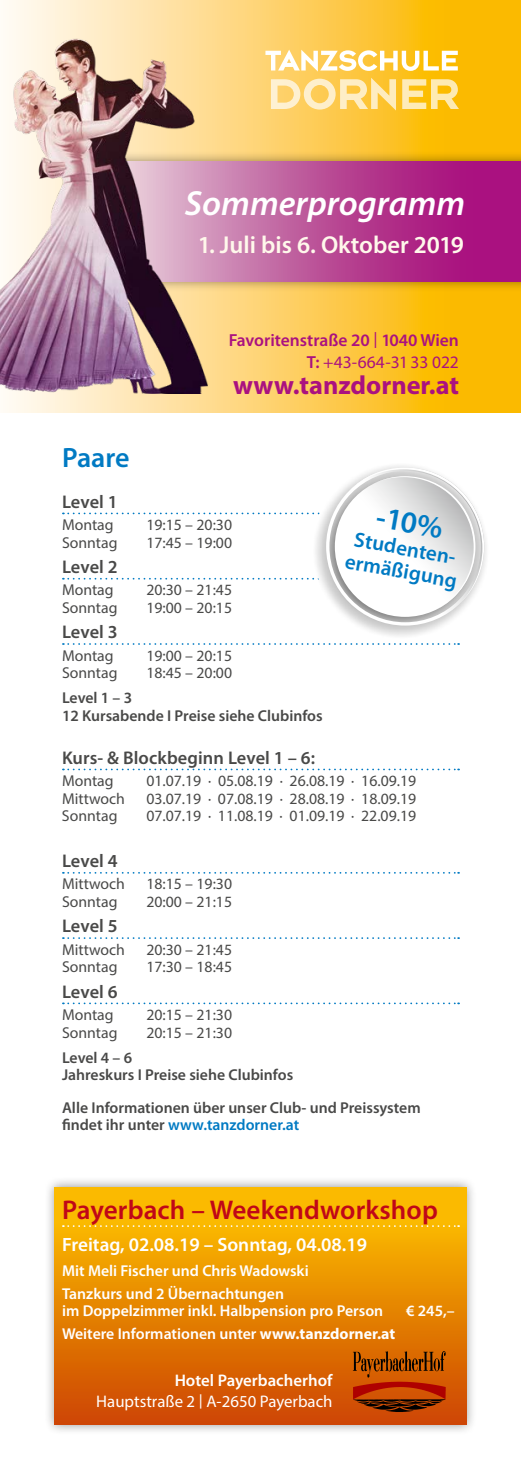
<style>
.page{position:relative;width:521px;height:1474px;background:#fff}
.page>*{position:absolute;margin:0;border:0;box-sizing:border-box;transform-origin:0 0}
.t1{font:italic 600 35px "Myriad Pro";color:#fff}
.t2{font:600 30.8px "Myriad Pro";color:#007ac3}
.t3{font:600 28px "Myriad Pro";letter-spacing:-.005em;color:#007ac3}
.t4{font:600 27.12px "Myriad Pro";letter-spacing:.005em;color:#c00718}
.t5{font:700 26.25px "Myriad Pro";color:#aa1180}
.t6{font:600 24.5px "Myriad Pro";color:#fff8eb}
.t7{font:600 21px/23.1px "Myriad Pro";color:#007ac3}
.t8{font:600 19.25px "Myriad Pro";color:#fff}
.t9{font:600 18.38px "Myriad Pro";color:#494948}
.t10{font:600 17.5px/21.9px "Myriad Pro";color:#aa1180;text-align:right}
.t11{font:16.8px/21.2px "Myriad Pro";color:#fff;text-align:right}
.t12{font:15.75px "Myriad Pro";color:#494948}
.t13{font:600 15.75px/17.8px "Myriad Pro";color:#494948}
.t14{font:600 15.75px/22.4px "Myriad Pro";color:#fff}
.s1{font-weight:400;font-size:15.92px}
.s2{font-weight:400}
.s3{color:#007ac3}
.s4{font-weight:700}
.s5{font-weight:600}
.s6{font-size:14.35px}
</style>
<div class="page">
<svg style="left:63px;top:643px;width:396px;height:2px"></svg>
<svg style="left:63px;top:768px;width:396px;height:2px"></svg>
<svg style="left:63px;top:872px;width:396px;height:1px"></svg>
<svg style="left:63px;top:937px;width:396px;height:2px"></svg>
<svg style="left:63px;top:1002px;width:396px;height:2px"></svg>
<div style="left:44px;top:1176px;width:433px;height:258px;background:#000;opacity:.4"></div>
<div style="left:55px;top:1186px;width:411px;height:238px;background:linear-gradient(to bottom,#ffc900,#cd4603)"></div>
<svg style="left:63px;top:1225px;width:396px;height:1px"></svg>
<svg style="left:353px;top:1350px;width:93px;height:61px;background:#a73f01"></svg>
<svg style="left:5px;top:0;width:516px;height:412px;background:#fdca47"></svg>
<div style="left:64px;top:151px;width:457px;height:141px;background:#000;opacity:.4"></div>
<svg style="left:217px;top:161px;width:304px;height:121px;background:#b63e91"></svg>
<img style="left:0;top:26px;width:217px;height:368px">
<svg style="left:265px;top:50px;width:193px;height:22px"></svg>
<svg style="left:402px;top:79px;width:57px;height:30px;background:#fcd86f"></svg>
<svg style="left:271px;top:78px;width:125px;height:33px;background:#fddb89"></svg>
<div style="left:312px;top:462px;width:177px;height:177px;background:#000;opacity:.5"></div>
<svg style="left:63px;top:467px;width:421px;height:158px"></svg>
<h1 class="t1" style="left:185px;top:181px;width:282px">Sommerprogramm</h1>
<h3 class="t6" style="left:198px;top:229px;width:267px">1. Juli bis 6. Oktober 2019</h3>
<p class="t10" style="left:229px;top:328px;width:232px">Favoritenstraße 20 <span class="s1">|</span> 1040 Wien<br>T: <span class="s2">+43-664-31 33 022</span></p>
<h3 class="t5" style="left:233px;top:368px;width:227px">www.tanzdorner.at</h3>
<h3 class="t3" style="left:62px;top:439px;width:69px">Paare</h3>
<p class="t9" style="left:62px;top:490px;width:57px">Level 1</p>
<p class="t12" style="left:62px;top:515px;width:53px">Montag</p>
<p class="t12" style="left:146px;top:515px;width:87px">19:15 – 20:30</p>
<p class="t12" style="left:62px;top:532px;width:57px">Sonntag</p>
<p class="t12" style="left:146px;top:532px;width:87px">17:45 – 19:00</p>
<p class="t9" style="left:62px;top:555px;width:57px">Level 2</p>
<p class="t12" style="left:62px;top:580px;width:53px">Montag</p>
<p class="t12" style="left:146px;top:580px;width:87px">20:30 – 21:45</p>
<p class="t12" style="left:62px;top:598px;width:57px">Sonntag</p>
<p class="t12" style="left:146px;top:598px;width:87px">19:00 – 20:15</p>
<p class="t9" style="left:62px;top:620px;width:57px">Level 3</p>
<p class="t12" style="left:62px;top:645px;width:53px">Montag</p>
<p class="t12" style="left:146px;top:645px;width:87px">19:00 – 20:15</p>
<p class="t12" style="left:62px;top:663px;width:57px">Sonntag</p>
<p class="t12" style="left:146px;top:663px;width:87px">18:45 – 20:00</p>
<p class="t13" style="left:62px;top:688px;width:262px">Level 1 – 3<br>12 Kursabende I Preise siehe Clubinfos</p>
<p class="t9" style="left:62px;top:745px;width:255px">Kurs- &amp; Blockbeginn Level 1 – 6:</p>
<p class="t12" style="left:62px;top:771px;width:53px">Montag</p>
<p class="t12" style="left:146px;top:771px;width:271px">01.07.19 · 05.08.19 · 26.08.19 · 16.09.19</p>
<p class="t12" style="left:62px;top:788px;width:64px">Mittwoch</p>
<p class="t12" style="left:146px;top:788px;width:271px">03.07.19 · 07.08.19 · 28.08.19 · 18.09.19</p>
<p class="t12" style="left:62px;top:806px;width:57px">Sonntag</p>
<p class="t12" style="left:146px;top:806px;width:271px">07.07.19 · 11.08.19 · 01.09.19 · 22.09.19</p>
<p class="t9" style="left:62px;top:849px;width:57px">Level 4</p>
<p class="t12" style="left:62px;top:874px;width:64px">Mittwoch</p>
<p class="t12" style="left:146px;top:874px;width:87px">18:15 – 19:30</p>
<p class="t12" style="left:62px;top:892px;width:57px">Sonntag</p>
<p class="t12" style="left:146px;top:892px;width:87px">20:00 – 21:15</p>
<p class="t9" style="left:62px;top:914px;width:57px">Level 5</p>
<p class="t12" style="left:62px;top:939px;width:64px">Mittwoch</p>
<p class="t12" style="left:146px;top:939px;width:87px">20:30 – 21:45</p>
<p class="t12" style="left:62px;top:957px;width:57px">Sonntag</p>
<p class="t12" style="left:146px;top:957px;width:87px">17:30 – 18:45</p>
<p class="t9" style="left:62px;top:979px;width:57px">Level 6</p>
<p class="t12" style="left:62px;top:1005px;width:53px">Montag</p>
<p class="t12" style="left:146px;top:1005px;width:87px">20:15 – 21:30</p>
<p class="t12" style="left:62px;top:1022px;width:57px">Sonntag</p>
<p class="t12" style="left:146px;top:1022px;width:87px">20:15 – 21:30</p>
<p class="t13" style="left:62px;top:1047px;width:233px">Level 4 – 6<br>Jahreskurs I Preise siehe Clubinfos</p>
<p class="t13" style="left:62px;top:1098px;width:360px">Alle Informationen über unser Club- und Preissystem findet ihr unter <span class="s3">www.tanzdorner.at</span></p>
<h2 class="t2" style="left:380px;top:497px;width:69px;rotate:10deg">-10%</h2>
<h3 class="t7" style="left:351px;top:526px;width:115px;rotate:10deg">Studenten&shy;ermäßigung</h3>
<h3 class="t4" style="left:62px;top:1192px;width:377px">Payerbach – Weekendworkshop</h3>
<p class="t8" style="left:62px;top:1232px;width:306px">Freitag, 02.08.19 – Sonntag, 04.08.19</p>
<p class="t14" style="left:62px;top:1259px;width:248px">Mit Meli Fischer und Chris Wadowski<br>Tanzkurs und 2 Übernachtungen</p>
<p class="t14" style="left:62px;top:1299px;width:323px">im Doppelzimmer inkl. Halbpension pro Person</p>
<p class="t14" style="left:406px;top:1299px;width:50px">€ 245,–</p>
<p class="t14" style="left:62px;top:1321px;width:335px">Weitere Informationen unter <span class="s4">www.tanzdorner.at</span></p>
<p class="t11" style="left:96px;top:1369px;width:238px"><span class="s5">Hotel Payerbacherhof<br></span>Hauptstraße 2 <span class="s6">|</span> A-2650 Payerbach</p>
</div>
